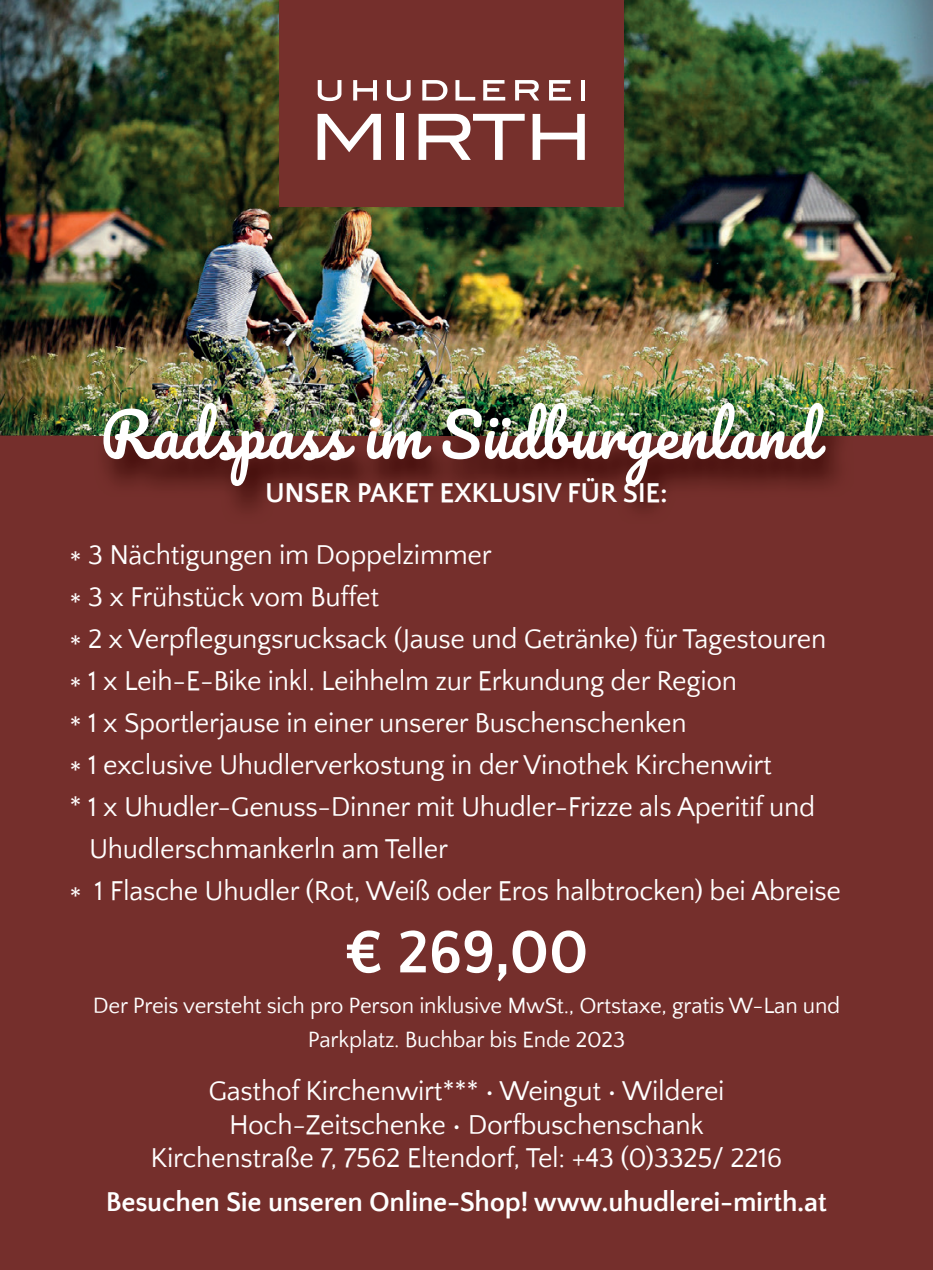
<style>
.page{position:relative;width:933px;height:1270px;background:#fff}
.page>*{position:absolute;margin:0;border:0;box-sizing:border-box;transform-origin:0 0}
.t1{font:700 63px "Quattrocento Sans";color:#fff}
.t2{font:59.5px "Pacifico";letter-spacing:.01em;color:#fff}
.t3{font:28px/33.6px "Quattrocento Sans";letter-spacing:-.01em;color:#fff;text-align:center}
.t4{font:700 28px "Quattrocento Sans";letter-spacing:-.01em;color:#fff}
.t5{font:22.75px/33.6px "Quattrocento Sans";letter-spacing:-.01em;color:#fff;text-align:center}
</style>
<div class="page">
<div style="left:0;top:435px;width:933px;height:835px;background:#752f2c"></div>
<img style="left:0;top:0;width:933px;height:435px">
<div style="left:279px;top:0;width:344px;height:207px;background:#752f2c"></div>
<svg style="left:317px;top:114px;width:64px;height:46px"></svg>
<div style="left:396px;top:114px;width:8px;height:46px;background:#fff"></div>
<svg style="left:418px;top:114px;width:106px;height:46px"></svg>
<svg style="left:532px;top:114px;width:53px;height:46px"></svg>
<svg style="left:353px;top:80px;width:24px;height:20px"></svg>
<svg style="left:387px;top:80px;width:23px;height:21px"></svg>
<svg style="left:318px;top:80px;width:23px;height:21px"></svg>
<svg style="left:422px;top:80px;width:25px;height:20px"></svg>
<svg style="left:455px;top:80px;width:20px;height:20px"></svg>
<svg style="left:483px;top:80px;width:22px;height:20px"></svg>
<svg style="left:515px;top:80px;width:24px;height:20px"></svg>
<svg style="left:549px;top:80px;width:22px;height:20px"></svg>
<hr style="left:581px;top:80px;width:4px;height:20px;background:#fff">
<img style="left:94px;top:405px;width:759px;height:105px">
<h2 class="t2" style="left:100px;top:403px;width:719px">Radspass im Südburgenland</h2>
<p class="t4" style="left:265px;top:479px;width:404px">UNSER PAKET EXKLUSIV FÜR SIE:</p>
<p class="t3" style="left:69px;top:539px;width:424px">* 3 Nächtigungen im Doppelzimmer</p>
<p class="t3" style="left:69px;top:581px;width:311px">* 3 x Frühstück vom Buffet</p>
<p class="t3" style="left:69px;top:623px;width:758px">* 2 x Verpflegungsrucksack (Jause und Getränke) für Tagestouren</p>
<p class="t3" style="left:69px;top:665px;width:669px">* 1 x Leih-E-Bike inkl. Leihhelm zur Erkundung der Region</p>
<p class="t3" style="left:69px;top:707px;width:619px">* 1 x Sportlerjause in einer unserer Buschenschenken</p>
<p class="t3" style="left:69px;top:749px;width:704px">* 1 exclusive Uhudlerverkostung in der Vinothek Kirchenwirt</p>
<p class="t3" style="left:69px;top:791px;width:747px">* 1 x Uhudler-Genuss-Dinner mit Uhudler-Frizze als Aperitif und</p>
<p class="t3" style="left:89px;top:833px;width:360px">Uhudlerschmankerln am Teller</p>
<p class="t3" style="left:69px;top:875px;width:773px">* 1 Flasche Uhudler (Rot, Weiß oder Eros halbtrocken) bei Abreise</p>
<h1 class="t1" style="left:344px;top:919px;width:246px">€ 269,00</h1>
<p class="t5" style="left:93px;top:990px;width:749px">Der Preis versteht sich pro Person inklusive MwSt., Ortstaxe, gratis W-Lan und<br>Parkplatz. Buchbar bis Ende 2023</p>
<p class="t3" style="left:151px;top:1075px;width:633px">Gasthof Kirchenwirt*** • Weingut • Wilderei<br>Hoch-Zeitschenke • Dorfbuschenschank<br>Kirchenstraße 7, 7562 Eltendorf, Tel: +43 (0)3325/ 2216</p>
<p class="t4" style="left:106px;top:1187px;width:722px">Besuchen Sie unseren Online-Shop! www.uhudlerei-mirth.at</p>
</div>
